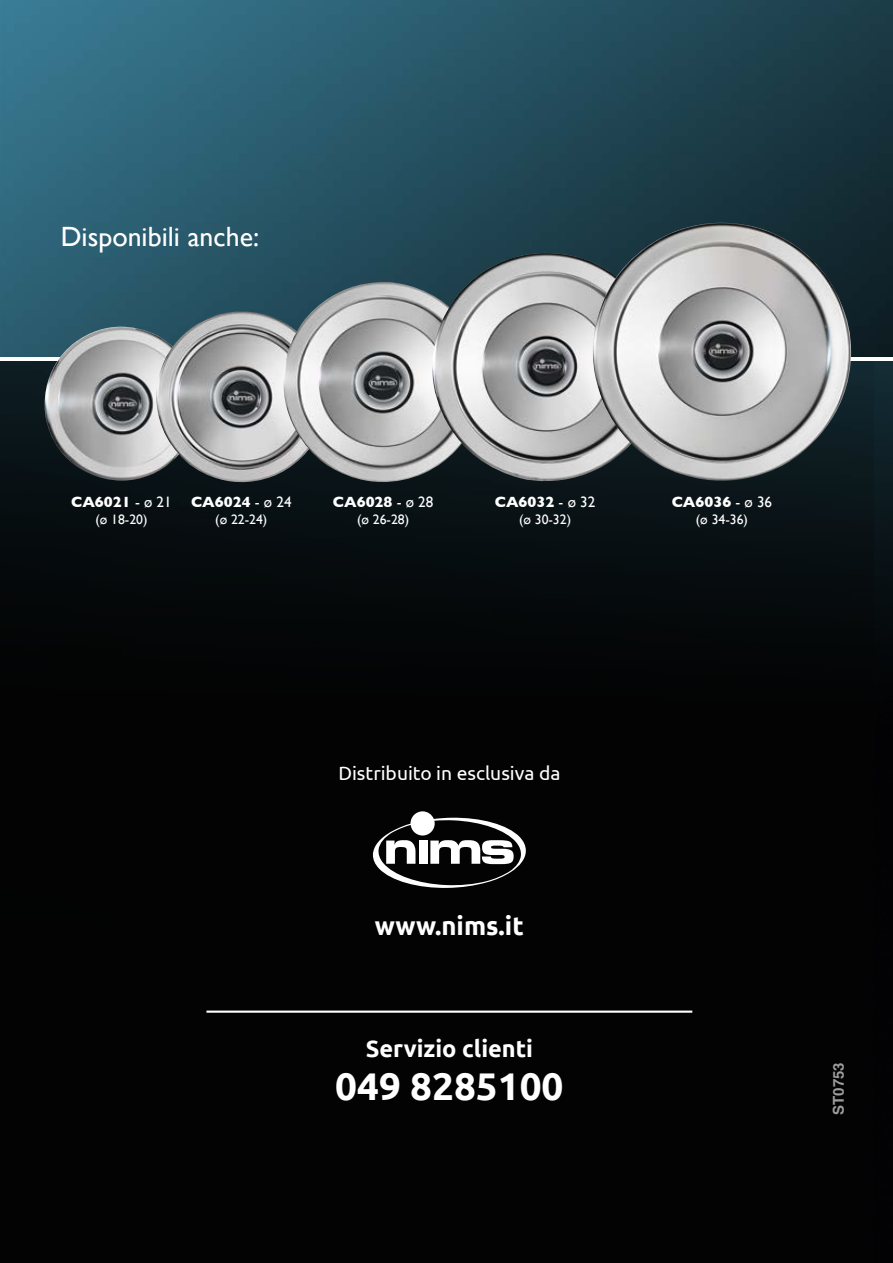
<style>
.page{position:relative;width:893px;height:1263px;background:#fff}
.page>*{position:absolute;margin:0;border:0;box-sizing:border-box;transform-origin:0 0}
.t1{font:700 38.55px "Ubuntu";color:#fff}
.t2{font:27.9px "Gill Sans";color:#fff}
.t3{font:700 25.65px "Ubuntu";color:#fff}
.t4{font:700 23.55px "Ubuntu";color:#fff}
.t5{font:19.35px "Ubuntu";color:#fff}
.t6{font:700 15.15px "Gill Sans";color:#fff}
.t7{font:700 15px "Helvetica";color:#9c9d9d}
.t8{font:13.65px "Gill Sans";color:#fff}
.s1{font-weight:400}
</style>
<div class="page">
<div style="left:0;top:362px;width:893px;height:901px;background:#030303"></div>
<img style="left:0;top:0;width:893px;height:356px">
<img style="left:0;top:362px;width:893px;height:259px">
<svg style="left:373px;top:811px;width:153px;height:77px"></svg>
<hr style="left:206px;top:1010px;width:486px;height:3px;background:#fff">
<img style="left:43px;top:327px;width:113px;height:154px">
<img style="left:156px;top:311px;width:170px;height:173px">
<img style="left:282px;top:282px;width:145px;height:200px">
<img style="left:427px;top:253px;width:254px;height:230px">
<img style="left:591px;top:223px;width:260px;height:258px">
<h2 class="t2" style="left:61px;top:220px;width:200px">Disponibili anche:</h2>
<p class="t6" style="left:71px;top:493px;width:102px">CA6021 <span class="s1">- ø 21</span></p>
<p class="t8" style="left:95px;top:511px;width:54px">(ø 18-20)</p>
<p class="t6" style="left:191px;top:493px;width:102px">CA6024 <span class="s1">- ø 24</span></p>
<p class="t8" style="left:215px;top:511px;width:54px">(ø 22-24)</p>
<p class="t6" style="left:333px;top:493px;width:102px">CA6028 <span class="s1">- ø 28</span></p>
<p class="t8" style="left:357px;top:511px;width:54px">(ø 26-28)</p>
<p class="t6" style="left:495px;top:493px;width:102px">CA6032 <span class="s1">- ø 32</span></p>
<p class="t8" style="left:519px;top:511px;width:54px">(ø 30-32)</p>
<p class="t6" style="left:672px;top:493px;width:102px">CA6036 <span class="s1">- ø 36</span></p>
<p class="t8" style="left:696px;top:511px;width:54px">(ø 34-36)</p>
<p class="t5" style="left:338px;top:761px;width:224px">Distribuito in esclusiva da</p>
<h3 class="t3" style="left:375px;top:909px;width:150px">www.nims.it</h3>
<h3 class="t4" style="left:366px;top:1033px;width:169px">Servizio clienti</h3>
<h1 class="t1" style="left:335px;top:1061px;width:230px">049 8285100</h1>
<p class="t7" style="left:829px;top:1115px;width:54px;rotate:-90deg">ST0753</p>
</div>
